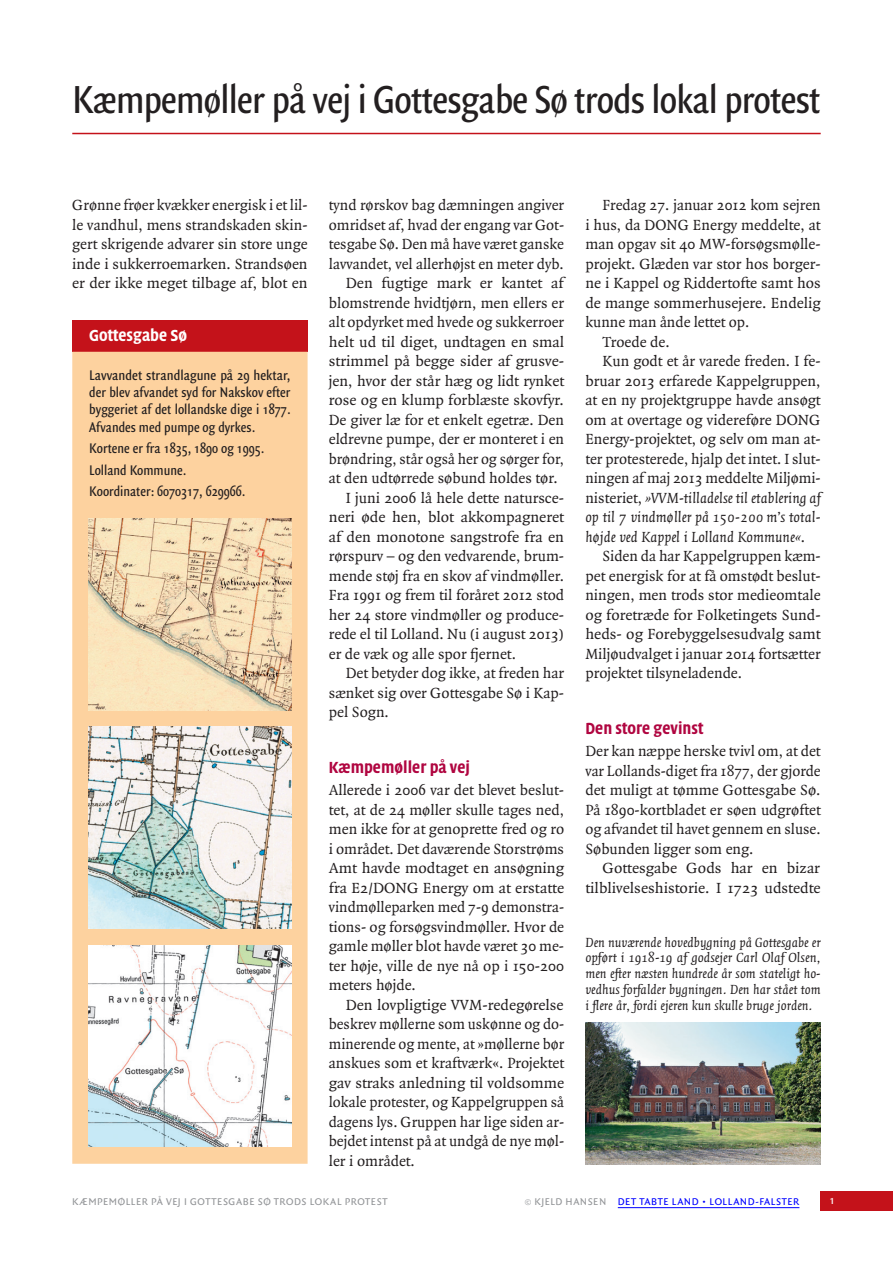
<style>
.page{position:relative;width:893px;height:1263px;background:#fff}
.page>*{position:absolute;margin:0;border:0;box-sizing:border-box;transform-origin:0 0}
.H1_kapitel{font:42px "Quadraat Sans Con";letter-spacing:-.02em;color:#231f20}
.H2_rubrik{font:700 16.5px "Quadraat Head";color:#b00540}
.Boks_H1{font:700 16.5px "Quadraat Head";color:#fff}
.Brød{font:15.75px/19.5px "Quadraat";color:#231f20;text-align:justify}
.Brød_smal{font:15.75px/19.5px "Quadraat";color:#231f20;text-align:justify}
.Boks_korttekst{font:15px/17.2px "Quadraat Sans Con";color:#231f20;text-align:justify}
.Billedtekst{font:italic 14.25px/15.8px "Quadraat";color:#231f20;text-align:justify}
.t1{font:12px "Quadraat Sans SC";color:#fff}
.Klumme_venstre{font:10.5px "Quadraat Sans SC";letter-spacing:.055em;color:#939598}
.Klumme_højre{font:10.5px "Quadraat Sans SC";color:#00f}
.Klumme_højre-2{font:10.5px "Quadraat Sans SC";letter-spacing:.05em;color:#939598}
.s1{font-style:italic}
.s2{color:#00f}
</style>
<div class="page">
<div style="left:821px;top:1191px;width:72px;height:20px;background:#c4121a"></div>
<hr style="left:72px;top:133px;width:749px;height:1px;background:#c4121a">
<div style="left:72px;top:320px;width:236px;height:32px;background:#c4121a"></div>
<div style="left:72px;top:352px;width:236px;height:812px;background:#fdd29f"></div>
<img style="left:89px;top:727px;width:202px;height:201px">
<img style="left:89px;top:945px;width:202px;height:201px">
<img style="left:89px;top:518px;width:202px;height:192px">
<img style="left:585px;top:1022px;width:236px;height:143px">
<hr style="left:618px;top:1207px;width:181px;height:1px;background:#00f">
<p class="H1_kapitel" style="left:72px;top:75px;width:750px">Kæmpemøller på vej i Gottesgabe Sø trods lokal protest</p>
<p class="Brød_smal" style="left:72px;top:196px;width:237px">Grønne frøer kvækker energisk i et lil‑ le vandhul, mens strandskaden skin‑ gert skrigende advarer sin store unge inde i sukkerroemarken. Strandsøen er der ikke meget tilbage af, blot en</p>
<p class="Brød_smal" style="left:329px;top:196px;width:237px">tynd rørskov bag dæmningen angiver omridset af, hvad der engang var Got‑ tesgabe Sø. Den må have været ganske lavvandet, vel allerhøjst en meter dyb.</p>
<p class="Brød" style="left:329px;top:274px;width:237px;text-indent:17px">Den fugtige mark er kantet af blomstrende hvidtjørn, men ellers er alt opdyrket med hvede og sukkerroer helt ud til diget, undtagen en smal strimmel på begge sider af grusve‑ jen, hvor der står hæg og lidt rynket rose og en klump forblæste skovfyr.<br>De giver læ for et enkelt egetræ. Den eldrevne pumpe, der er monteret i en brøndring, står også her og sørger for, at den udtørrede søbund holdes tør.</p>
<p class="Brød" style="left:329px;top:488px;width:237px;text-indent:17px">I juni 2006 lå hele dette natursce‑ neri øde hen, blot akkompagneret af den monotone sangstrofe fra en rørspurv – og den vedvarende, brum‑ mende støj fra en skov af vindmøller.<br>Fra 1991 og frem til foråret 2012 stod her 24 store vindmøller og produce‑ rede el til Lolland. Nu (i august 2013) er de væk og alle spor fjernet.</p>
<p class="Brød" style="left:329px;top:664px;width:237px;text-indent:17px">Det betyder dog ikke, at freden har sænket sig over Gottesgabe Sø i Kap‑ pel Sogn.</p>
<p class="H2_rubrik" style="left:329px;top:758px;width:143px">Kæmpemøller på vej</p>
<p class="Brød" style="left:329px;top:781px;width:237px">Allerede i 2006 var det blevet beslut‑ tet, at de 24 møller skulle tages ned, men ikke for at genoprette fred og ro i området. Det daværende Storstrøms Amt havde modtaget en ansøgning fra E2/DONG Energy om at erstatte vindmølleparken med 7‑9 demonstra‑ tions- og forsøgsvindmøller. Hvor de gamle møller blot havde været 30 me‑ ter høje, ville de nye nå op i 150‑200 meters højde.</p>
<p class="Brød" style="left:329px;top:995px;width:237px;text-indent:17px">Den lovpligtige VVM-redegørelse beskrev møllerne som uskønne og do‑ minerende og mente, at »møllerne bør anskues som et kraftværk«. Projektet gav straks anledning til voldsomme lokale protester, og Kappelgruppen så dagens lys. Gruppen har lige siden ar‑ bejdet intenst på at undgå de nye møl‑ ler i området.</p>
<p class="Boks_H1" style="left:89px;top:326px;width:99px">Gottesgabe Sø</p>
<p class="Boks_korttekst" style="left:89px;top:367px;width:203px">Lavvandet strandlagune på 29 hektar, der blev afvandet syd for Nakskov efter byggeriet af det lollandske dige i 1877.<br>Afvandes med pumpe og dyrkes.</p>
<p class="Boks_korttekst" style="left:89px;top:440px;width:177px">Kortene er fra 1835, 1890 og 1995.</p>
<p class="Boks_korttekst" style="left:89px;top:462px;width:99px">Lolland Kommune.</p>
<p class="Boks_korttekst" style="left:89px;top:483px;width:157px">Koordinater: 6070317, 629966.</p>
<p class="Brød_smal" style="left:585px;top:196px;width:237px;text-indent:17px">Fredag 27. januar 2012 kom sejren i hus, da DONG Energy meddelte, at man opgav sit 40 MW-forsøgsmølle‑ projekt. Glæden var stor hos borger‑ ne i Kappel og Riddertofte samt hos de mange sommerhusejere. Endelig kunne man ånde lettet op.</p>
<p class="Brød" style="left:602px;top:332px;width:69px">Troede de.</p>
<p class="Brød" style="left:585px;top:352px;width:237px;text-indent:17px">Kun godt et år varede freden. I fe‑ bruar 2013 erfarede Kappelgruppen, at en ny projektgruppe havde ansøgt om at overtage og videreføre DONG Energy-projektet, og selv om man at‑ ter protesterede, hjalp det intet. I slut‑ ningen af maj 2013 meddelte Miljømi‑ nisteriet, <span class="s1">»VVM-tilladelse til etablering af op til 7 vindmøller på 150‑200 m’s total&shy;højde ved Kappel i Lolland Kommune«</span>.</p>
<p class="Brød" style="left:585px;top:547px;width:237px;text-indent:17px">Siden da har Kappelgruppen kæm‑ pet energisk for at få omstødt beslut‑ ningen, men trods stor medieomtale og foretræde for Folketingets Sund‑ heds- og Forebyggelsesudvalg samt Miljøudvalget i januar 2014 fortsætter projektet tilsyneladende.</p>
<p class="H2_rubrik" style="left:585px;top:719px;width:119px">Den store gevinst</p>
<p class="Brød" style="left:585px;top:742px;width:237px">Der kan næppe herske tvivl om, at det var Lollands-diget fra 1877, der gjorde det muligt at tømme Gottesgabe Sø.<br>På 1890-kortbladet er søen udgrøftet og afvandet til havet gennem en sluse.<br>Søbunden ligger som eng.</p>
<p class="Brød" style="left:585px;top:859px;width:237px;text-align:right">Gottesgabe Gods har en bizar tilblivelseshistorie. I 1723 udstedte</p>
<p class="Billedtekst" style="left:585px;top:934px;width:237px">Den nuværende hovedbygning på Gottesgabe er opført i 1918‑19 af godsejer Carl Olaf Olsen, men efter næsten hundrede år som stateligt ho&shy;vedhus forfalder bygningen. Den har stået tom i flere år, fordi ejeren kun skulle bruge jorden.</p>
<p class="Klumme_venstre" style="left:72px;top:1195px;width:317px">KÆMPEMØLLER PÅ VEJ I GOTTESGABE SØ TRODS LOKAL PROTEST</p>
<p class="t1" style="left:829px;top:1194px;width:7px">1</p>
<p class="Klumme_højre-2" style="left:525px;top:1195px;width:23px">© KJELD</p>
<p class="Klumme_højre-2" style="left:566px;top:1195px;width:60px">HANSEN <span class="s2">DET</span></p>
<p class="Klumme_højre" style="left:639px;top:1195px;width:7px">TABTE</p>
<p class="Klumme_højre" style="left:672px;top:1195px;width:45px">LAND • LOLLA</p>
<p class="Klumme_højre" style="left:740px;top:1195px;width:32px">ND-FALSTER</p>
</div>
